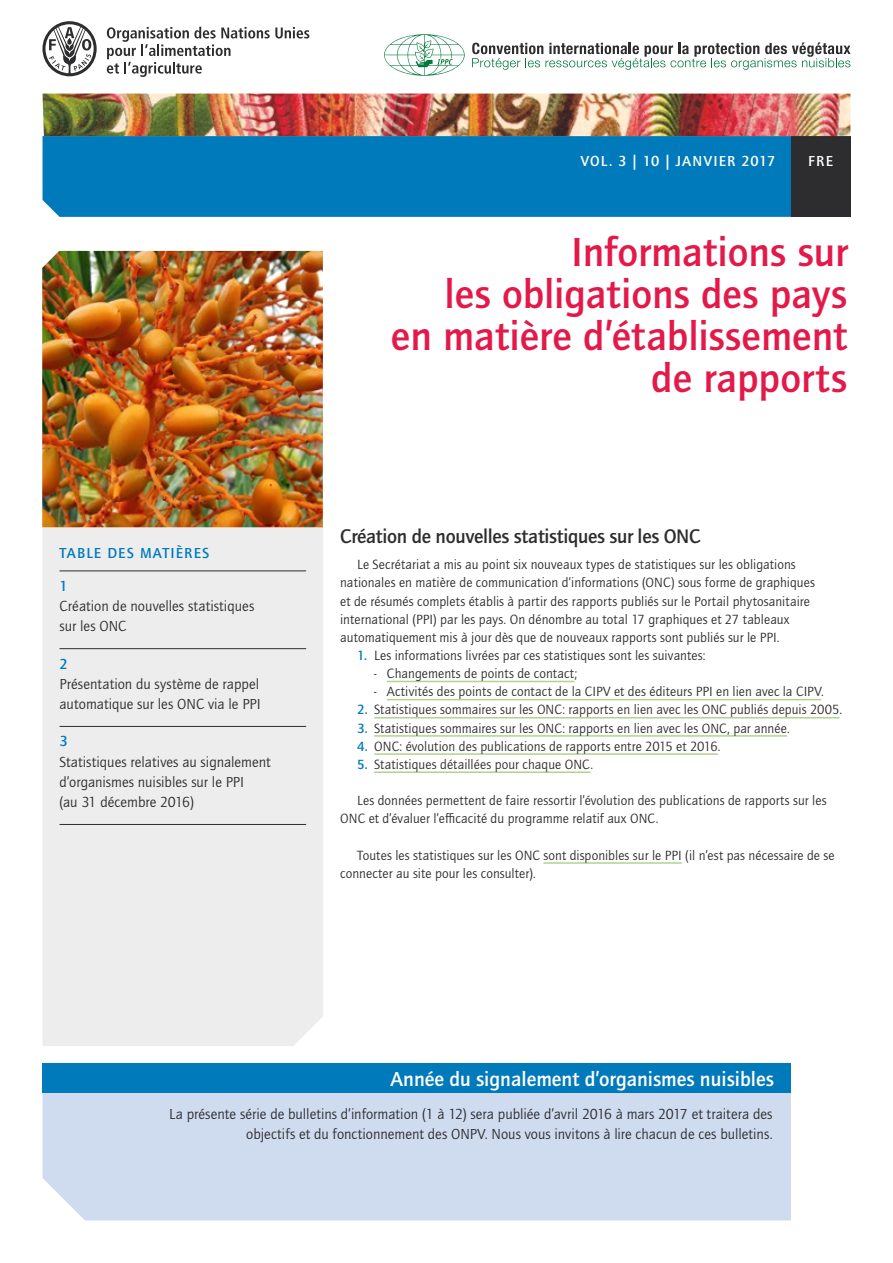
<style>
.page{position:relative;width:893px;height:1263px;background:#fff}
.page>*{position:absolute;margin:0;border:0;box-sizing:border-box;transform-origin:0 0}
.t1{font:500 42px/42px "Quay Sans ITC Std";letter-spacing:.01em;color:#e31949;text-align:right}
.t2{font:500 21px "Quay Sans ITC Std";color:#fff}
.t3{font:500 20.25px "Quay Sans ITC Std";letter-spacing:-.015em;color:#2d2c2e}
.t4{font:15px/20.2px "Quay Sans ITC Std";color:#2d2c2e}
.t5{font:500 15px "Quay Sans ITC Std";letter-spacing:.07em;color:#fff}
.t6{font:500 15px "Quay Sans ITC Std";letter-spacing:.075em;color:#007abb}
.t7{font:13.8px/18.1px "Quay Sans ITC Std";letter-spacing:.005em;color:#2d2c2e}
.s1{font-weight:500;color:#007abb}
</style>
<div class="page">
<div style="left:43px;top:136px;width:748px;height:81px;background:#007abb"></div>
<div style="left:791px;top:136px;width:59px;height:81px;background:#2d2c2e"></div>
<svg style="left:42px;top:21px;width:55px;height:55px"></svg>
<svg style="left:107px;top:27px;width:202px;height:50px"></svg>
<svg style="left:384px;top:34px;width:81px;height:42px"></svg>
<svg style="left:472px;top:42px;width:378px;height:28px"></svg>
<div style="left:43px;top:527px;width:280px;height:519px;background:#ededee"></div>
<hr style="left:60px;top:570px;width:246px;height:1px;background:#2d2c2e">
<hr style="left:60px;top:648px;width:246px;height:1px;background:#2d2c2e">
<hr style="left:60px;top:726px;width:246px;height:1px;background:#2d2c2e">
<hr style="left:60px;top:824px;width:246px;height:1px;background:#2d2c2e">
<div style="left:43px;top:1093px;width:748px;height:127px;background:#cfdbee"></div>
<div style="left:43px;top:1063px;width:748px;height:30px;background:#007abb"></div>
<hr style="left:387px;top:681px;width:187px;height:1px;background:#b2d28e">
<hr style="left:387px;top:699px;width:434px;height:1px;background:#b2d28e">
<hr style="left:374px;top:717px;width:466px;height:1px;background:#b2d28e">
<hr style="left:374px;top:735px;width:413px;height:2px;background:#b2d28e">
<hr style="left:374px;top:753px;width:344px;height:2px;background:#b2d28e">
<hr style="left:374px;top:771px;width:216px;height:2px;background:#b2d28e">
<hr style="left:544px;top:862px;width:138px;height:2px;background:#b2d28e">
<img style="left:43px;top:94px;width:807px;height:42px">
<img style="left:42px;top:251px;width:281px;height:276px">
<p class="t5" style="left:581px;top:153px;width:196px">vol. 3 | 10 | janvier 2017</p>
<p class="t5" style="left:808px;top:153px;width:27px">fre</p>
<p class="t6" style="left:60px;top:544px;width:151px">Table des matières</p>
<p class="t6" style="left:60px;top:577px;width:10px">1</p>
<p class="t4" style="left:60px;top:596px;width:196px">Création de nouvelles statistiques sur les ONC</p>
<p class="t6" style="left:60px;top:655px;width:10px">2</p>
<p class="t4" style="left:60px;top:674px;width:203px">Présentation du système de rappel automatique sur les ONC via le PPI</p>
<p class="t6" style="left:60px;top:733px;width:10px">3</p>
<p class="t4" style="left:60px;top:752px;width:213px">Statistiques relatives au signalement d’organismes nuisibles sur le PPI<br>(au 31 décembre 2016)</p>
<h1 class="t1" style="left:391px;top:232px;width:459px">Informations sur<br>les obligations des pays<br>en matière d’établissement de rapports</h1>
<h3 class="t3" style="left:340px;top:524px;width:362px">Création de nouvelles statistiques sur les ON C</h3>
<p class="t7" style="left:340px;top:556px;width:476px;text-indent:17px">Le Secrétariat a mis au point six nouveaux types de statistiques sur les obligations nationales en matière de communication d‘informations (ONC) sous forme de graphiques et de résumés complets établis à partir des rapports publiés sur le Portail phytosanitaire international (PPI) par les pays. On dénombre au total 17 graphiques et 27 tableaux automatiquement mis à jour dès que de nouveaux rapports sont publiés sur le PPI.</p>
<p class="t7" style="left:357px;top:647px;width:350px"><span class="s1">1.</span> Les informations livrées par ces statistiques sont les suivantes:</p>
<p class="t7" style="left:374px;top:665px;width:204px">- Changements de points de contact;</p>
<p class="t7" style="left:374px;top:683px;width:451px">- Activités des points de contact de la CIPV et des éditeurs PPI en lien avec la CIPV.</p>
<p class="t7" style="left:357px;top:701px;width:487px"><span class="s1">2.</span> Statistiques sommaires sur les ONC: rapports en lien avec les ONC publiés depuis 2005.</p>
<p class="t7" style="left:357px;top:719px;width:434px"><span class="s1">3.</span> Statistiques sommaires sur les ONC: rapports en lien avec les ONC, par année.</p>
<p class="t7" style="left:357px;top:737px;width:365px"><span class="s1">4.</span> ONC: évolution des publications de rapports entre 2015 et 2016.</p>
<p class="t7" style="left:357px;top:755px;width:237px"><span class="s1">5.</span> Statistiques détaillées pour chaque ONC.</p>
<p class="t7" style="left:340px;top:792px;width:488px;text-indent:17px">Les données permettent de faire ressortir l’évolution des publications de rapports sur les<br>ONC et d’évaluer l’efficacité du programme relatif aux ONC.</p>
<p class="t7" style="left:340px;top:846px;width:496px;text-indent:17px">Toutes les statistiques sur les ONC sont disponibles sur le PPI (il n’est pas nécessaire de se connecter au site pour les consulter).</p>
<h2 class="t2" style="left:391px;top:1067px;width:385px">Année du signalement d’organismes nuisibles</h2>
<p class="t4" style="left:169px;top:1105px;width:605px;line-height:19.5px;text-align:right">La présente série de bulletins d’information (1 à 12) sera publiée d’avril 2016 à mars 2017 et traitera des objectifs et du fonctionnement des ONPV. Nous vous invitons à lire chacun de ces bulletins.</p>
</div>
